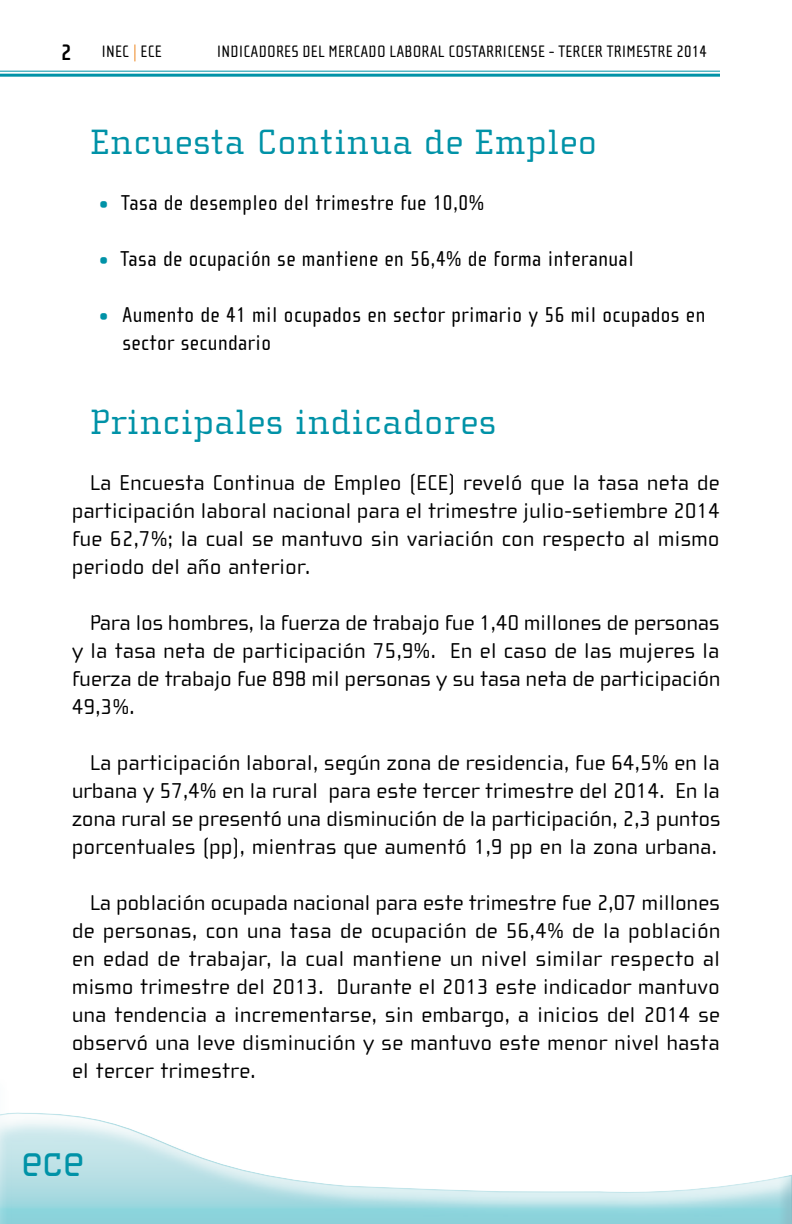
<style>
.page{position:relative;width:792px;height:1224px;background:#fff}
.page>*{position:absolute;margin:0;border:0;box-sizing:border-box;transform-origin:0 0}
.t1{font:48px "Cholla Slab";color:#0092a7;scale:.9 1}
.t2{font:36px "Cholla Slab";letter-spacing:.025em;color:#0092a7}
.t3{font:700 23px "Cholla Sans";color:#000}
.t4{font:22px/28px "Cholla Wide";letter-spacing:.025em;color:#000;text-align:justify}
.t5{font:22px/28px "Cholla Sans";letter-spacing:.02em;color:#000}
.t6{font:17px "Cholla Sans";letter-spacing:.01em;color:#000}
.s1{color:#fff}
.s2{font-family:"Cholla Unicase";color:#0092a7}
</style>
<div class="page">
<hr style="left:0;top:71px;width:720px;height:1px;background:#0092a7">
<hr style="left:0;top:74px;width:720px;height:3px;background:#0092a7">
<div style="left:0;top:1066px;width:792px;height:158px;background:#0092a7;opacity:.75"></div>
<hr style="left:791px;top:1067px;width:1px;height:157px;background:#0092a7;opacity:.75">
<p class="t3" style="left:61px;top:40px;width:12px">2</p>
<p class="t6" style="left:102px;top:42px;width:62px">INEC <span class="s1">|</span> ECE</p>
<p class="t6" style="left:217px;top:42px;width:492px">INDICADORES DEL MERCADO LABORAL COSTARRICENSE - TERCER TRIMESTRE 2014</p>
<h2 class="t2" style="left:90px;top:122px;width:508px">Encuesta Continua de Empleo</h2>
<p class="t5" style="left:99px;top:189px;width:387px"><span class="s2">•</span> Tasa de desempleo del trimestre fue 10,0%</p>
<p class="t5" style="left:99px;top:245px;width:536px"><span class="s2">•</span> Tasa de ocupación se mantiene en 56,4% de forma interanual</p>
<p class="t5" style="left:122px;top:301px;width:584px;text-indent:-23px"><span class="s2">•</span> Aumento de 41 mil ocupados en sector primario y 56 mil ocupados en sector secundario</p>
<h2 class="t2" style="left:90px;top:402px;width:408px">Principales indicadores</h2>
<p class="t4" style="left:72px;top:469px;width:649px;text-indent:18px">La Encuesta Continua de Empleo (ECE) reveló que la tasa neta de participación laboral nacional para el trimestre julio-setiembre 2014 fue 62,7%; la cual se mantuvo sin variación con respecto al mismo periodo del año anterior.</p>
<p class="t4" style="left:72px;top:609px;width:650px;text-indent:18px">Para los hombres, la fuerza de trabajo fue 1,40 millones de personas y la tasa neta de participación 75,9%. En el caso de las mujeres la fuerza de trabajo fue 898 mil personas y su tasa neta de participación 49,3%.</p>
<p class="t4" style="left:72px;top:749px;width:650px;text-indent:18px">La participación laboral, según zona de residencia, fue 64,5% en la urbana y 57,4% en la rural para este tercer trimestre del 2014. En la zona rural se presentó una disminución de la participación, 2,3 puntos porcentuales (pp), mientras que aumentó 1,9 pp en la zona urbana.</p>
<p class="t4" style="left:72px;top:889px;width:650px;text-indent:18px">La población ocupada nacional para este trimestre fue 2,07 millones de personas, con una tasa de ocupación de 56,4% de la población en edad de trabajar, la cual mantiene un nivel similar respecto al mismo trimestre del 2013. Durante el 2013 este indicador mantuvo una tendencia a incrementarse, sin embargo, a inicios del 2014 se observó una leve disminución y se mantuvo este menor nivel hasta el tercer trimestre.</p>
<h1 class="t1" style="left:21px;top:1134px;width:71px">ece</h1>
</div>
